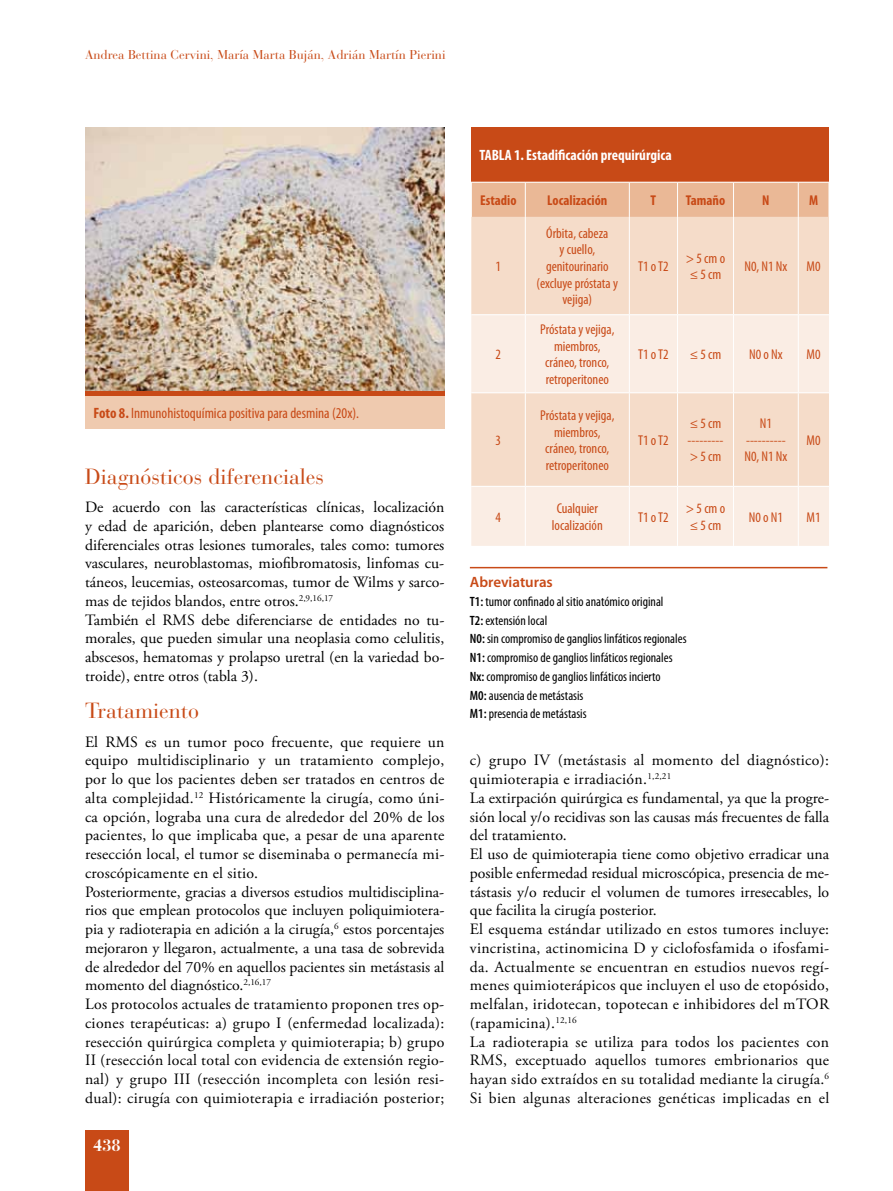
<style>
.page{position:relative;width:893px;height:1191px;background:#fff}
.page>*{position:absolute;margin:0;border:0;box-sizing:border-box;transform-origin:0 0}
.t1{font:21.75px "Bauer Bodoni";color:#c84a17}
.t2{font:700 16.5px "Bauer Bodoni";color:#fff}
.t3{font:15.75px/18.8px "Adobe Garamond Pro";letter-spacing:.015em;color:#000}
.t4{font:condensed 15px "Myriad Pro";color:#c84a17}
.t5{font:700 condensed 15px "Myriad Pro";color:#fff}
.t6{font:600 15px "Myriad Pro";color:#c84a17}
.t7{font:condensed 14.25px/16.5px "Myriad Pro";color:#c84a17;text-align:center}
.t8{font:700 condensed 14.25px "Myriad Pro";color:#c84a17}
.t9{font:condensed 13.5px/18.8px "Myriad Pro";color:#000}
.t10{font:12.75px "Bauer Bodoni";color:#c84a17}
.s1{font-weight:700}
.s2{font-weight:600}
</style>
<div class="page">
<div style="left:85px;top:1130px;width:44px;height:61px;background:#c84a17"></div>
<img style="left:85px;top:128px;width:359px;height:263px">
<div style="left:85px;top:395px;width:359px;height:34px;background:#efcaaf"></div>
<hr style="left:85px;top:391px;width:359px;height:4px;background:#c84a17">
<div style="left:471px;top:128px;width:358px;height:54px;background:#c84a17"></div>
<div style="left:472px;top:183px;width:357px;height:34px;background:#eab896"></div>
<div style="left:471px;top:217px;width:358px;height:97px;background:#f5dcc9"></div>
<svg style="left:471px;top:315px;width:358px;height:231px;background:#f8e6d9"></svg>
<hr style="left:525px;top:217px;width:1px;height:97px;background:#fff">
<hr style="left:629px;top:217px;width:1px;height:97px;background:#fff">
<hr style="left:677px;top:217px;width:1px;height:97px;background:#fff">
<hr style="left:733px;top:217px;width:1px;height:97px;background:#fff">
<hr style="left:798px;top:217px;width:1px;height:97px;background:#fff">
<hr style="left:525px;top:393px;width:1px;height:93px;background:#fff">
<hr style="left:629px;top:393px;width:1px;height:93px;background:#fff">
<hr style="left:677px;top:393px;width:1px;height:93px;background:#fff">
<hr style="left:733px;top:393px;width:1px;height:93px;background:#fff">
<hr style="left:798px;top:393px;width:1px;height:93px;background:#fff">
<hr style="left:525px;top:315px;width:1px;height:77px;background:#fff">
<hr style="left:629px;top:315px;width:1px;height:77px;background:#fff">
<hr style="left:677px;top:315px;width:1px;height:77px;background:#fff">
<hr style="left:733px;top:315px;width:1px;height:77px;background:#fff">
<hr style="left:798px;top:315px;width:1px;height:77px;background:#fff">
<hr style="left:471px;top:392px;width:54px;height:1px;background:#fff">
<hr style="left:525px;top:392px;width:104px;height:1px;background:#fff">
<hr style="left:629px;top:392px;width:48px;height:1px;background:#fff">
<hr style="left:677px;top:392px;width:56px;height:1px;background:#fff">
<hr style="left:733px;top:392px;width:65px;height:1px;background:#fff">
<hr style="left:798px;top:392px;width:31px;height:1px;background:#fff">
<hr style="left:471px;top:486px;width:54px;height:1px;background:#fff">
<hr style="left:525px;top:486px;width:104px;height:1px;background:#fff">
<hr style="left:629px;top:486px;width:48px;height:1px;background:#fff">
<hr style="left:677px;top:486px;width:56px;height:1px;background:#fff">
<hr style="left:733px;top:486px;width:65px;height:1px;background:#fff">
<hr style="left:798px;top:486px;width:31px;height:1px;background:#fff">
<hr style="left:525px;top:487px;width:1px;height:59px;background:#fff">
<hr style="left:629px;top:487px;width:1px;height:59px;background:#fff">
<hr style="left:677px;top:487px;width:1px;height:59px;background:#fff">
<hr style="left:733px;top:487px;width:1px;height:59px;background:#fff">
<hr style="left:798px;top:487px;width:1px;height:59px;background:#fff">
<hr style="left:525px;top:183px;width:1px;height:34px;background:#fff">
<hr style="left:629px;top:183px;width:1px;height:34px;background:#fff">
<hr style="left:677px;top:183px;width:1px;height:34px;background:#fff">
<hr style="left:733px;top:183px;width:1px;height:34px;background:#fff">
<hr style="left:798px;top:183px;width:1px;height:34px;background:#fff">
<hr style="left:470px;top:567px;width:357px;height:1px;background:#c84a17">
<p class="t10" style="left:85px;top:47px;width:362px">Andrea Bettina Cervini, María Marta Buján, Adrián Martín Pierini</p>
<p class="t4" style="left:94px;top:404px;width:267px"><span class="s1">Foto 8.</span> Inmunohistoquímica positiva para desmina (20x).</p>
<h1 class="t1" style="left:85px;top:463px;width:241px">Diagnósticos diferenciales</h1>
<p class="t3" style="left:85px;top:498px;width:361px">De acuerdo con las características clínicas, localización y edad de aparición, deben plantearse como diagnósticos diferenciales otras lesiones tumorales, tales como: tumores vasculares, neuroblastomas, miofibromatosis, linfomas cu&shy;táneos, leucemias, osteosarcomas, tumor de Wilms y sarco&shy;mas de tejidos blandos, entre otros.<sup>2,9,16,17<br></sup>También el RMS debe diferenciarse de entidades no tu&shy;morales, que pueden simular una neoplasia como celulitis, abscesos, hematomas y prolapso uretral (en la variedad bo&shy;troide), entre otros (tabla 3).</p>
<h1 class="t1" style="left:85px;top:698px;width:116px">Tratamiento</h1>
<p class="t3" style="left:85px;top:733px;width:361px">El RMS es un tumor poco frecuente, que requiere un equipo multidisciplinario y un tratamiento complejo, por lo que los pacientes deben ser tratados en centros de alta complejidad.<sup>12</sup> Históricamente la cirugía, como úni&shy;ca opción, lograba una cura de alrededor del 20% de los pacientes, lo que implicaba que, a pesar de una aparente resección local, el tumor se diseminaba o permanecía mi&shy;croscópicamente en el sitio.<br>Posteriormente, gracias a diversos estudios multidisciplina&shy;rios que emplean protocolos que incluyen poliquimiotera&shy;pia y radioterapia en adición a la cirugía,<sup>6</sup> estos porcentajes mejoraron y llegaron, actualmente, a una tasa de sobrevida de alrededor del 70% en aquellos pacientes sin metástasis al momento del diagnóstico.<sup>2,16,17<br></sup>Los protocolos actuales de tratamiento proponen tres op&shy;ciones terapéuticas: a) grupo I (enfermedad localizada): resección quirúrgica completa y quimioterapia; b) grupo II (resección local total con evidencia de extensión regio&shy;nal) y grupo III (resección incompleta con lesión resi&shy;dual): cirugía con quimioterapia e irradiación posterior;</p>
<p class="t2" style="left:93px;top:1135px;width:29px">438</p>
<p class="t5" style="left:479px;top:146px;width:194px">TABLA 1. Estadificación prequirúrgica</p>
<p class="t8" style="left:480px;top:191px;width:38px">Estadio</p>
<p class="t8" style="left:547px;top:191px;width:62px">Localización</p>
<p class="t8" style="left:651px;top:191px;width:7px">T</p>
<p class="t8" style="left:686px;top:191px;width:41px">Tamaño</p>
<p class="t8" style="left:762px;top:191px;width:9px">N</p>
<p class="t8" style="left:809px;top:191px;width:11px">M</p>
<p class="t7" style="left:496px;top:258px;width:7px">1</p>
<p class="t7" style="left:496px;top:346px;width:7px">2</p>
<p class="t7" style="left:496px;top:432px;width:7px">3</p>
<p class="t7" style="left:537px;top:225px;width:83px">Órbita, cabeza<br>y cuello, genitourinario (excluye próstata y vejiga)</p>
<p class="t7" style="left:540px;top:321px;width:76px">Próstata y vejiga, miembros, cráneo, tronco, retroperitoneo</p>
<p class="t7" style="left:540px;top:407px;width:76px">Próstata y vejiga, miembros, cráneo, tronco, retroperitoneo</p>
<p class="t7" style="left:638px;top:258px;width:32px">T1 o T2</p>
<p class="t7" style="left:686px;top:250px;width:41px;text-align:left">&gt; 5 cm o ≤ 5 cm</p>
<p class="t7" style="left:744px;top:258px;width:44px">N0, N1 Nx</p>
<p class="t7" style="left:807px;top:258px;width:16px">M0</p>
<p class="t7" style="left:638px;top:346px;width:32px">T1 o T2</p>
<p class="t7" style="left:690px;top:346px;width:33px">≤ 5 cm</p>
<p class="t7" style="left:749px;top:346px;width:35px">N0 o Nx</p>
<p class="t7" style="left:807px;top:346px;width:16px">M0</p>
<p class="t7" style="left:638px;top:432px;width:32px">T1 o T2</p>
<p class="t7" style="left:688px;top:415px;width:37px;text-align:left">≤ 5 cm --------- &gt; 5 cm</p>
<p class="t7" style="left:744px;top:415px;width:44px">N1 ----------<br>N0, N1 Nx</p>
<p class="t7" style="left:807px;top:432px;width:16px">M0</p>
<p class="t7" style="left:496px;top:508px;width:7px">4</p>
<p class="t7" style="left:552px;top:500px;width:52px">Cualquier localización</p>
<p class="t7" style="left:638px;top:508px;width:32px">T1 o T2</p>
<p class="t7" style="left:686px;top:500px;width:41px;text-align:left">&gt; 5 cm o ≤ 5 cm</p>
<p class="t7" style="left:749px;top:508px;width:36px">N0 o N1</p>
<p class="t7" style="left:807px;top:508px;width:16px">M1</p>
<p class="t6" style="left:470px;top:572px;width:85px">Abreviaturas</p>
<p class="t9" style="left:470px;top:592px;width:218px"><span class="s2">T1:</span> tumor confinado al sitio anatómico original<br><span class="s2">T2:</span> extensión local<br><span class="s2">N0:</span> sin compromiso de ganglios linfáticos regionales <span class="s2">N1:</span> compromiso de ganglios linfáticos regionales <span class="s2">Nx:</span> compromiso de ganglios linfáticos incierto<br><span class="s2">M0:</span> ausencia de metástasis<br><span class="s2">M1:</span> presencia de metástasis</p>
<p class="t3" style="left:470px;top:751px;width:361px">c) grupo IV (metástasis al momento del diagnóstico): quimioterapia e irradiación.<sup>1,2,21<br></sup>La extirpación quirúrgica es fundamental, ya que la progre&shy;sión local y/o recidivas son las causas más frecuentes de falla del tratamiento.<br>El uso de quimioterapia tiene como objetivo erradicar una posible enfermedad residual microscópica, presencia de me&shy;tástasis y/o reducir el volumen de tumores irresecables, lo que facilita la cirugía posterior.<br>El esquema estándar utilizado en estos tumores incluye: vincristina, actinomicina D y ciclofosfamida o ifosfami&shy;da. Actualmente se encuentran en estudios nuevos regí&shy;menes quimioterápicos que incluyen el uso de etopósido, melfalan, iridotecan, topotecan e inhibidores del mTOR (rapamicina).<sup>12,16<br></sup>La radioterapia se utiliza para todos los pacientes con RMS, exceptuado aquellos tumores embrionarios que hayan sido extraídos en su totalidad mediante la cirugía.<sup>6<br></sup>Si bien algunas alteraciones genéticas implicadas en el</p>
</div>
